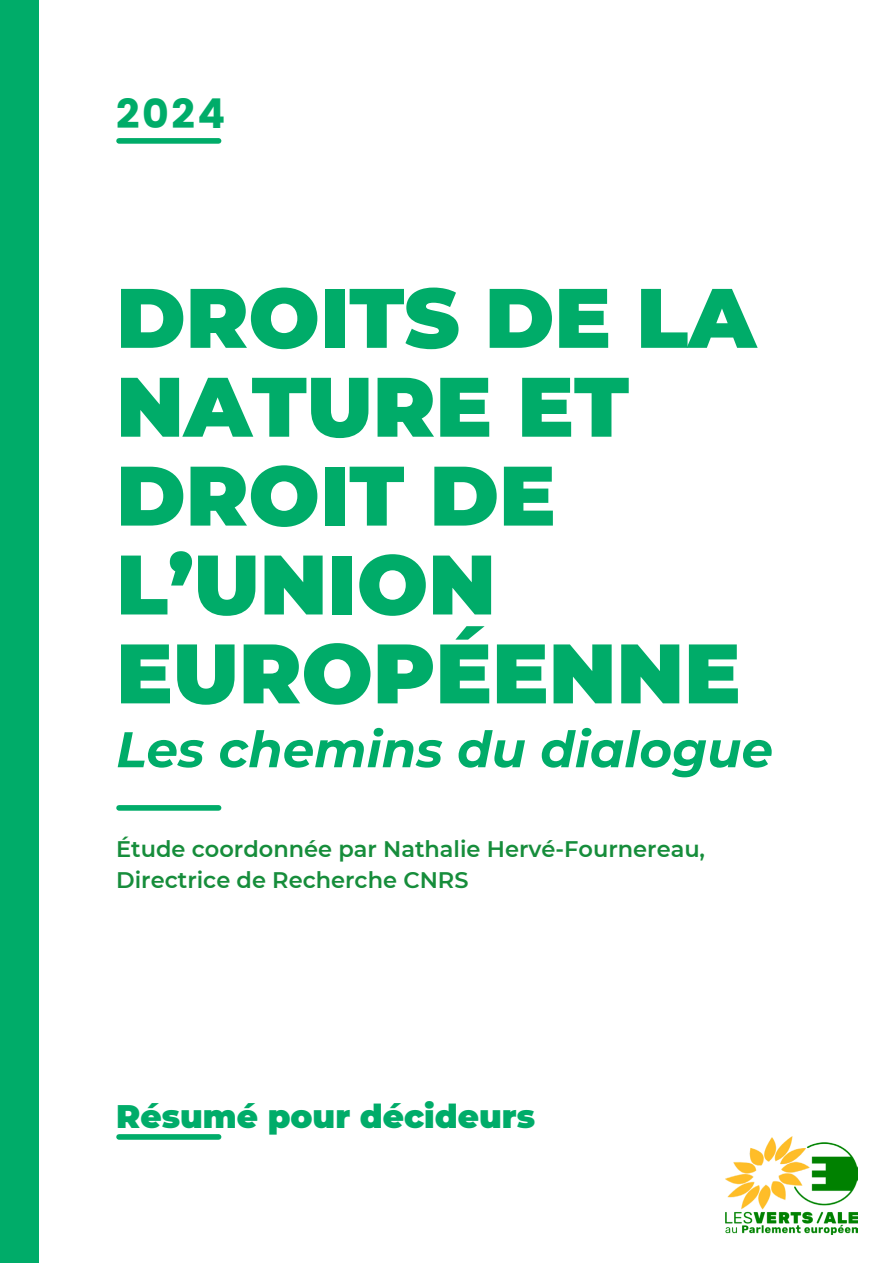
<style>
.page{position:relative;width:893px;height:1263px;background:#fff}
.page>*{position:absolute;margin:0;border:0;box-sizing:border-box;transform-origin:0 0}
.t1{font:900 84.15px/88.8px "Montserrat";color:#00ac69}
.t2{font:italic 700 50.1px "Montserrat";color:#00ac69}
.t3{font:41.1px "Poppins";color:#00ac69}
.t4{font:900 32.55px "Montserrat";color:#00ac69}
.t5{font:600 22.5px/31.5px "Montserrat";color:#168d3b}
</style>
<div class="page">
<div style="left:0;top:0;width:39px;height:1263px;background:#00ac69"></div>
<div style="left:119px;top:138px;width:100px;height:6px;background:#00ac69"></div>
<img style="left:726px;top:1137px;width:132px;height:98px">
<div style="left:119px;top:1134px;width:100px;height:6px;background:#00ac69"></div>
<div style="left:119px;top:805px;width:100px;height:6px;background:#00ac69"></div>
<p class="t3" style="left:116px;top:89px;width:111px">2024</p>
<p class="t1" style="left:116px;top:268px;width:641px">DROITS DE LA<br>NATURE ET<br>DROIT DE<br>L’UNION<br>EUROPÉENNE</p>
<p class="t2" style="left:116px;top:713px;width:658px">Les chemins du dialogue</p>
<p class="t5" style="left:116px;top:832px;width:590px">Étude coordonnée par Nathalie Hervé-Fournereau,<br>Directrice de Recherche CNRS</p>
<p class="t4" style="left:116px;top:1092px;width:420px">Résumé pour décideurs</p>
</div>
